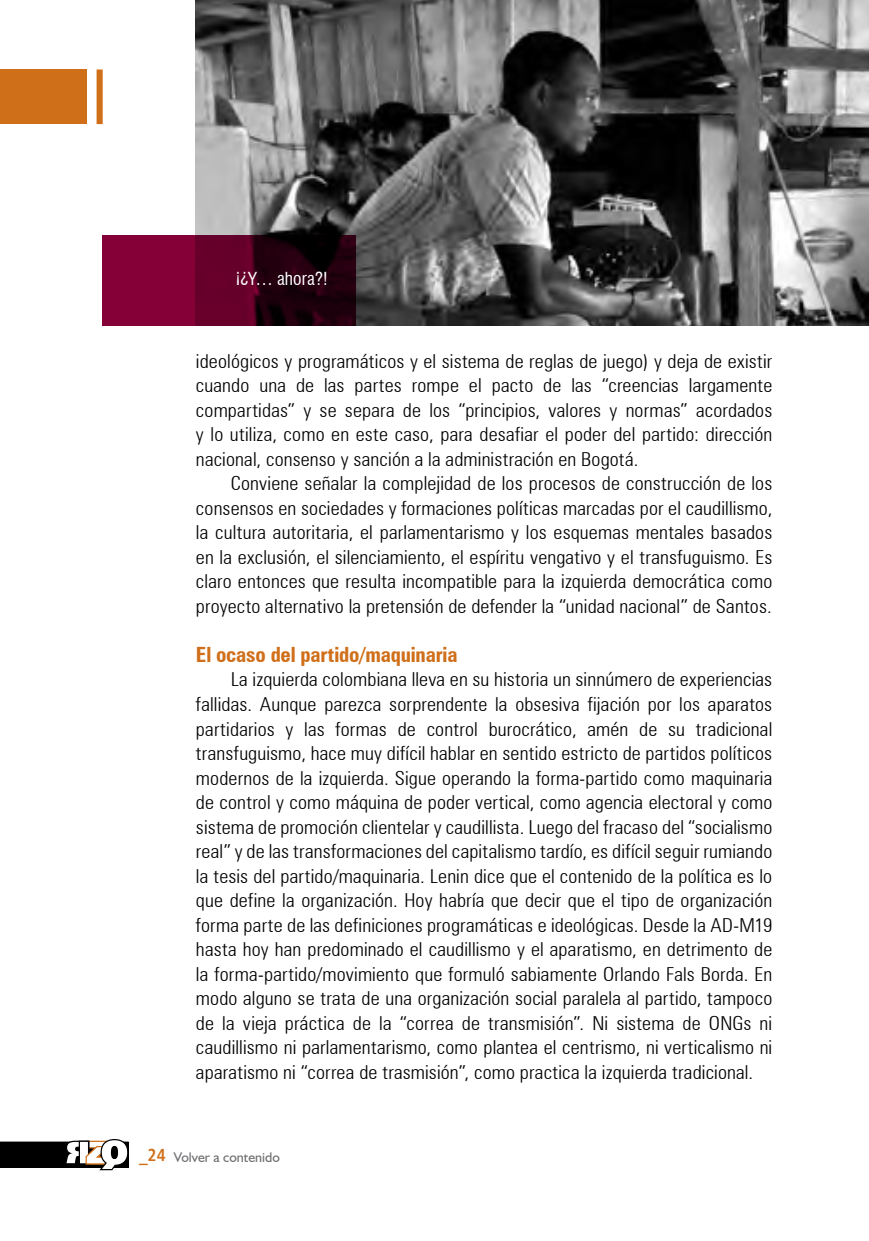
<style>
.page{position:relative;width:869px;height:1241px;background:#fff}
.page>*{position:absolute;margin:0;border:0;box-sizing:border-box;transform-origin:0 0}
.t1{font:700 condensed 21px "Zurich BT";letter-spacing:-.01em;color:#d06f1a}
.t2{font:300 condensed 19.25px/24.5px "Zurich BT";letter-spacing:.005em;color:#000;text-align:justify;scale:1.05 1}
.t3{font:condensed 17.5px "Swiss 721 BT";letter-spacing:.005em;color:#fff}
.t4{font:17.5px "Humanist 777 BT Bold Condensed B";color:#d06f1a}
.t5{font:14px "Humanist 521 BT";color:#6d6e71}
</style>
<div class="page">
<svg style="left:0;top:1139px;width:128px;height:30px"></svg>
<div style="left:103px;top:235px;width:253px;height:90px;background:#860038"></div>
<img style="left:195px;top:0;width:673px;height:325px">
<div style="left:0;top:69px;width:87px;height:55px;background:#d06f1a"></div>
<div style="left:97px;top:70px;width:5px;height:53px;background:#d06f1a"></div>
<div style="left:96px;top:69px;width:7px;height:55px;border:2px solid #d06f1a"></div>
<p class="t3" style="left:235px;top:268px;width:93px">¡¿Y… ahora?!</p>
<p class="t2" style="left:196px;top:348px;width:550px">ideológicos y programáticos y el sistema de reglas de juego) y deja de existir cuando una de las partes rompe el pacto de las “creencias largamente compartidas” y se separa de los “principios, valores y normas” acordados y lo utiliza, como en este caso, para desafiar el poder del partido: dirección nacional, consenso y sanción a la administración en Bogotá.</p>
<p class="t2" style="left:196px;top:471px;width:550px;text-indent:35px">Conviene señalar la complejidad de los procesos de construcción de los consensos en sociedades y formaciones políticas marcadas por el caudillismo, la cultura autoritaria, el parlamentarismo y los esquemas mentales basados en la exclusión, el silenciamiento, el espíritu vengativo y el transfuguismo. Es claro entonces que resulta incompatible para la izquierda democrática como proyecto alternativo la pretensión de defender la “unidad nacional” de Santos.</p>
<p class="t1" style="left:196px;top:641px;width:263px">El ocaso del partido/maquinaria</p>
<p class="t2" style="left:196px;top:667px;width:550px;text-indent:35px">La izquierda colombiana lleva en su historia un sinnúmero de experiencias fallidas. Aunque parezca sorprendente la obsesiva fijación por los aparatos partidarios y las formas de control burocrático, amén de su tradicional transfuguismo, hace muy difícil hablar en sentido estricto de partidos políticos modernos de la izquierda. Sigue operando la forma-partido como maquinaria de control y como máquina de poder vertical, como agencia electoral y como sistema de promoción clientelar y caudillista. Luego del fracaso del “socialismo real” y de las transformaciones del capitalismo tardío, es difícil seguir rumiando la tesis del partido/maquinaria. Lenin dice que el contenido de la política es lo que define la organización. Hoy habría que decir que el tipo de organización forma parte de las definiciones programáticas e ideológicas. Desde la AD-M19 hasta hoy han predominado el caudillismo y el aparatismo, en detrimento de la forma-partido/movimiento que formuló sabiamente Orlando Fals Borda. En modo alguno se trata de una organización social paralela al partido, tampoco de la vieja práctica de la “correa de transmisión”. Ni sistema de ONGs ni caudillismo ni parlamentarismo, como plantea el centrismo, ni verticalismo ni aparatismo ni “correa de trasmisión”, como practica la izquierda tradicional.</p>
<p class="t4" style="left:139px;top:1143px;width:28px">_24</p>
<p class="t5" style="left:174px;top:1148px;width:108px">Volver a contenido</p>
</div>
